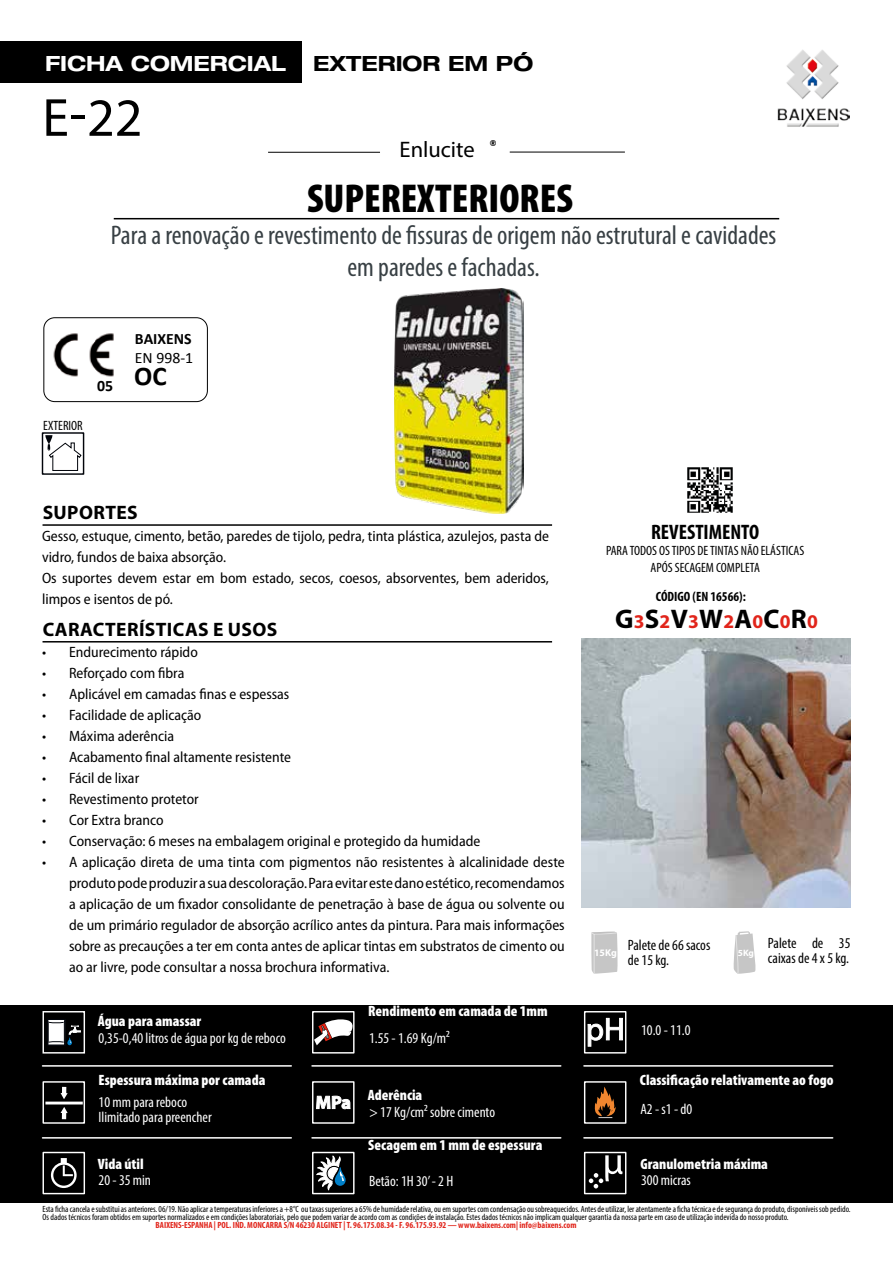
<style>
.page{position:relative;width:893px;height:1263px;background:#fff}
.page>*{position:absolute;margin:0;border:0;box-sizing:border-box;transform-origin:0 0}
.t1{font:54px "Myriad Pro";color:#000}
.t2{font:900 condensed 40.5px "Myriad Pro";color:#000}
.t3{font:condensed 27px/32.4px "Myriad Pro";color:#384044;text-align:center}
.t4{font:700 27px "Myriad Pro";color:#000}
.t5{font:22.5px "Myriad Pro";color:#000}
.t6{font:700 expanded 21px "Helvetica Neue";color:#fff}
.t7{font:700 expanded 21px "Helvetica Neue";color:#000}
.t8{font:700 condensed 21px "Myriad Pro";color:#000}
.t9{font:700 19.5px "Myriad Pro";letter-spacing:.02em;color:#000}
.t10{font:15.9px/28.2px "Calibri";color:#000}
.t11{font:700 15.9px "Calibri";color:#000}
.t12{font:semi-condensed 15px/21px "Myriad Pro";color:#000;text-align:justify}
.t13{font:900 condensed 15px "Myriad Pro";color:#fff}
.t14{font:condensed 15px/15px "Myriad Pro";color:#fff}
.t15{font:condensed 15px/15px "Myriad Pro";color:#000}
.t16{font:condensed 13.5px/16.5px "Myriad Pro";color:#000;text-align:center}
.t17{font:700 condensed 13.5px "Myriad Pro";color:#000}
.t18{font:700 9.3px "Myriad Pro";color:#fff}
.t19{font:condensed 9px/7.5px "Myriad Pro";color:#000}
.t20{font:700 condensed 9px "Myriad Pro";color:#e1251b}
.t21{font:900 8.1px "Futura BT";color:#000}
.s1{font-weight:700}
.s2{font-size:19.5px;color:#e1251b}
</style>
<div class="page">
<div style="left:1px;top:42px;width:301px;height:41px;background:#000"></div>
<div style="left:1px;top:1005px;width:892px;height:197px;background:#000"></div>
<hr style="left:114px;top:218px;width:665px;height:1px;background:#000">
<div style="left:42px;top:432px;width:42px;height:43px;border:1px solid #01040a"></div>
<svg style="left:45px;top:435px;width:37px;height:36px"></svg>
<hr style="left:510px;top:152px;width:115px;height:1px;background:#000">
<hr style="left:268px;top:152px;width:112px;height:1px;background:#000">
<div style="left:312px;top:1011px;width:43px;height:42px;border:1px solid #fff"></div>
<svg style="left:314px;top:1019px;width:39px;height:26px"></svg>
<div style="left:312px;top:1081px;width:43px;height:43px;border:1px solid #fff"></div>
<svg style="left:316px;top:1095px;width:35px;height:15px"></svg>
<div style="left:312px;top:1152px;width:43px;height:42px;border:1px solid #fff"></div>
<svg style="left:316px;top:1153px;width:30px;height:40px"></svg>
<hr style="left:312px;top:1137px;width:249px;height:1px;background:#fff">
<div style="left:584px;top:1011px;width:42px;height:42px;border:1px solid #fff"></div>
<svg style="left:587px;top:1018px;width:36px;height:34px"></svg>
<div style="left:584px;top:1081px;width:42px;height:43px;border:1px solid #fff"></div>
<svg style="left:594px;top:1087px;width:22px;height:31px"></svg>
<div style="left:584px;top:1152px;width:42px;height:42px;border:1px solid #fff"></div>
<svg style="left:589px;top:1155px;width:34px;height:33px"></svg>
<hr style="left:584px;top:1137px;width:249px;height:1px;background:#fff">
<div style="left:43px;top:1011px;width:42px;height:42px;border:1px solid #fff"></div>
<svg style="left:48px;top:1019px;width:33px;height:26px"></svg>
<div style="left:43px;top:1081px;width:42px;height:43px;border:1px solid #fff"></div>
<div style="left:45px;top:1101px;width:38px;height:3px;border:1px solid #fff"></div>
<svg style="left:61px;top:1087px;width:7px;height:12px"></svg>
<svg style="left:61px;top:1107px;width:7px;height:12px"></svg>
<div style="left:43px;top:1152px;width:42px;height:42px;border:1px solid #fff"></div>
<svg style="left:51px;top:1158px;width:26px;height:30px"></svg>
<hr style="left:43px;top:1137px;width:248px;height:1px;background:#fff">
<hr style="left:312px;top:1065px;width:249px;height:2px;background:#fff">
<hr style="left:584px;top:1065px;width:249px;height:2px;background:#fff">
<hr style="left:43px;top:1065px;width:248px;height:2px;background:#fff">
<hr style="left:43px;top:524px;width:509px;height:2px;background:#000">
<hr style="left:43px;top:641px;width:509px;height:1px;background:#000">
<img style="left:581px;top:639px;width:270px;height:268px">
<img style="left:395px;top:288px;width:128px;height:226px">
<img style="left:777px;top:50px;width:73px;height:77px">
<svg style="left:733px;top:931px;width:23px;height:43px"></svg>
<svg style="left:591px;top:931px;width:27px;height:43px"></svg>
<img style="left:687px;top:467px;width:46px;height:46px">
<div style="left:43px;top:317px;width:165px;height:85px;border:1px solid #000;border-radius:11px"></div>
<img style="left:53px;top:333px;width:61px;height:44px">
<h3 class="t6" style="left:45px;top:50px;width:243px">FICHA COMERCIAL</h3>
<h1 class="t1" style="left:42px;top:84px;width:102px">E-22</h1>
<h3 class="t7" style="left:313px;top:50px;width:222px">EXTERIOR EM PÓ</h3>
<h3 class="t5" style="left:400px;top:135px;width:77px">Enlucite</h3>
<p class="t21" style="left:490px;top:138px;width:8px">®</p>
<h2 class="t2" style="left:307px;top:176px;width:267px">SUPEREXTERIORES</h2>
<h3 class="t3" style="left:111px;top:218px;width:667px">Para a renovação e revestimento de fissuras de origem não estrutural e cavidades em paredes e fachadas.</h3>
<p class="t16" style="left:43px;top:417px;width:41px">EXTERIOR</p>
<p class="t11" style="left:135px;top:329px;width:58px">BAIXENS</p>
<p class="t10" style="left:97px;top:344px;width:98px;text-indent:38px">EN 998-1<br><span class="s1">05</span> <sup>OC</sup></p>
<h3 class="t9" style="left:43px;top:500px;width:97px">SUPORTES</h3>
<p class="t12" style="left:42px;top:525px;width:508px;text-align:left">Gesso, estuque, cimento, betão, paredes de tijolo, pedra, tinta plástica, azulejos, pasta de vidro, fundos de baixa absorção.<br>Os suportes devem estar em bom estado, secos, coesos, absorventes, bem aderidos, limpos e isentos de pó.</p>
<h3 class="t9" style="left:43px;top:617px;width:236px">CARACTERÍSTICAS E USOS</h3>
<p class="t12" style="left:42px;top:642px;width:157px">• Endurecimento rápido</p>
<p class="t12" style="left:42px;top:663px;width:144px">• Reforçado com fibra</p>
<p class="t12" style="left:42px;top:684px;width:249px">• Aplicável em camadas finas e espessas</p>
<p class="t12" style="left:42px;top:705px;width:161px">• Facilidade de aplicação</p>
<p class="t12" style="left:42px;top:726px;width:134px">• Máxima aderência</p>
<p class="t12" style="left:42px;top:747px;width:251px">• Acabamento final altamente resistente</p>
<p class="t12" style="left:42px;top:768px;width:99px">• Fácil de lixar</p>
<p class="t12" style="left:42px;top:789px;width:158px">• Revestimento protetor</p>
<p class="t12" style="left:42px;top:810px;width:123px">• Cor Extra branco</p>
<p class="t12" style="left:42px;top:831px;width:440px">• Conservação: 6 meses na embalagem original e protegido da humidade</p>
<p class="t12" style="left:69px;top:852px;width:497px;text-indent:-27px">• A aplicação direta de uma tinta com pigmentos não resistentes à alcalinidade deste produto pode produzir a sua descoloração. Para evitar este dano estético, recomendamos a aplicação de um fixador consolidante de penetração à base de água ou solvente ou de um primário regulador de absorção acrílico antes da pintura. Para mais informações sobre as precauções a ter em conta antes de aplicar tintas em substratos de cimento ou ao ar livre, pode consultar a nossa brochura informativa.</p>
<p class="t13" style="left:98px;top:1013px;width:105px">Água para amassar</p>
<p class="t14" style="left:99px;top:1030px;width:189px">0,35-0,40 litros de água por kg de reboco</p>
<p class="t13" style="left:99px;top:1072px;width:168px">Espessura máxima por camada</p>
<p class="t14" style="left:99px;top:1094px;width:115px">10 mm para reboco<br>Ilimitado para preencher</p>
<p class="t13" style="left:368px;top:1002px;width:181px">Rendimento em camada de 1mm</p>
<p class="t14" style="left:369px;top:1030px;width:82px">1.55 - 1.69 Kg/m²</p>
<p class="t13" style="left:368px;top:1086px;width:56px">Aderência</p>
<p class="t13" style="left:368px;top:1136px;width:176px">Secagem em 1 mm de espessura</p>
<p class="t14" style="left:369px;top:1105px;width:128px">&gt; 17 Kg/cm2 sobre cimento</p>
<h3 class="t8" style="left:651px;top:519px;width:110px">REVESTIMENTO</h3>
<p class="t16" style="left:606px;top:542px;width:200px">PARA TODOS OS TIPOS DE TINTAS NÃO ELÁSTICAS<br>APÓS SECAGEM COMPLETA</p>
<p class="t17" style="left:656px;top:588px;width:91px">CÓDIGO (EN 16566):</p>
<h3 class="t4" style="left:615px;top:601px;width:204px">G<span class="s2">3</span>S<span class="s2">2</span>V<span class="s2">3</span>W<span class="s2">2</span>A<span class="s2">0</span>C<span class="s2">0</span>R<span class="s2">0</span></h3>
<p class="t15" style="left:594px;top:937px;width:118px;text-align:center"><sub>15Kg</sub> Palete de 66 sacos de 15 kg.</p>
<p class="t14" style="left:641px;top:1022px;width:51px">10.0 - 11.0</p>
<p class="t18" style="left:738px;top:947px;width:18px">5Kg</p>
<p class="t15" style="left:768px;top:935px;width:84px">Palete de 35 caixas de 4 x 5 kg.</p>
<p class="t13" style="left:640px;top:1072px;width:195px">Classificação relativamente ao fogo</p>
<p class="t14" style="left:640px;top:1101px;width:53px">A2 - s1 - d0</p>
<p class="t13" style="left:98px;top:1155px;width:48px">Vida útil</p>
<p class="t13" style="left:640px;top:1155px;width:129px">Granulometria máxima</p>
<p class="t14" style="left:99px;top:1172px;width:54px">20 - 35 min</p>
<p class="t14" style="left:369px;top:1173px;width:86px">Betão: 1H 30’ - 2 H</p>
<p class="t14" style="left:641px;top:1172px;width:51px">300 micras</p>
<p class="t19" style="left:43px;top:1205px;width:810px">Esta ficha cancela e substitui as anteriores. 06/19. Não aplicar a temperaturas inferiores a +8°C ou taxas superiores a 65% de humidade relativa, ou em suportes com condensação ou sobreaquecidos. Antes de utilizar, ler atentamente a ficha técnica e de segurança do produto, disponíveis sob pedido.<br>Os dados técnicos foram obtidos em suportes normalizados e em condições laboratoriais, pelo que podem variar de acordo com as condições de instalação. Estes dados técnicos não implicam qualquer garantia da nossa parte em caso de utilização indevida do nosso produto.</p>
<p class="t20" style="left:156px;top:1219px;width:422px">BAIXENS-ESPANHA | POL. IND. MONCARRA S/N 46230 ALGINET | T. 96.175.08.34 - F. 96.175.93.92 — www.baixens.com| info@baixens.com</p>
</div>
